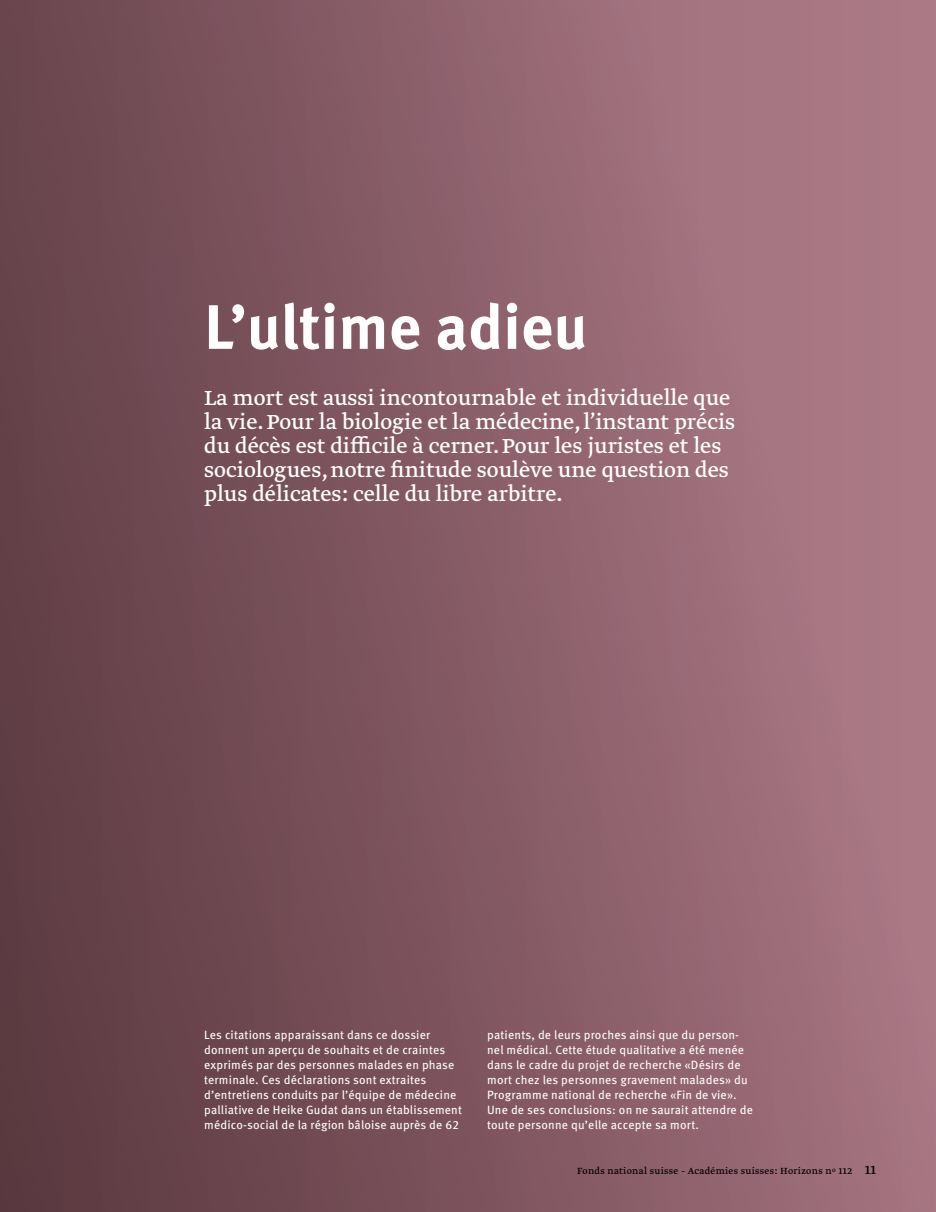
<style>
.page{position:relative;width:936px;height:1212px;background:#fff}
.page>*{position:absolute;margin:0;border:0;box-sizing:border-box;transform-origin:0 0}
._01_titel_bold-28_FR{font:700 62.7px "Meta OT";color:#fff}
._11_lead-16_ohne_FR{font:24px/24px "Greta Text Std";color:#fff}
._41_kastentext-8_wei{font:12px/15px "Meta OT";letter-spacing:.015em;color:#fff}
._20_lauftxt_9_75_FR{font:10.5px "Greta Text Std";letter-spacing:.03em;color:#000}
.s1{font-size:14.7px}
</style>
<div class="page">
<div style="left:0;top:0;width:935px;height:1212px;background:linear-gradient(to right,#603d45,#ae7b89)"></div>
<h1 class="_01_titel_bold-28_FR" style="left:204px;top:287px;width:385px">L’ultime adieu</h1>
<p class="_11_lead-16_ohne_FR" style="left:204px;top:387px;width:532px">La mort est aussi incontournable et individuelle que la vie. Pour la biologie et la médecine, l’instant précis du décès est difficile à cerner. Pour les juristes et les sociologues, notre finitude soulève une question des plus délicates: celle du libre arbitre.</p>
<p class="_41_kastentext-8_wei" style="left:204px;top:1027px;width:259px">Les citations apparaissant dans ce dossier donnent un aperçu de souhaits et de craintes exprimés par des personnes malades en phase terminale. Ces déclarations sont extraites d’entretiens conduits par l’équipe de médecine palliative de Heike Gudat dans un établissement médico-social de la région bâloise auprès de 62</p>
<p class="_41_kastentext-8_wei" style="left:487px;top:1027px;width:267px">patients, de leurs proches ainsi que du person&shy;nel médical. Cette étude qualitative a été menée dans le cadre du projet de recherche «Désirs de mort chez les personnes gravement malades» du Programme national de recherche «Fin de vie».<br>Une de ses conclusions: on ne saurait attendre de toute personne qu’elle accepte sa mort.</p>
<p class="_20_lauftxt_9_75_FR" style="left:577px;top:1165px;width:301px">Fonds national suisse – Académies suisses: Horizons n<sup>o</sup> 112 <span class="s1">11</span></p>
</div>
